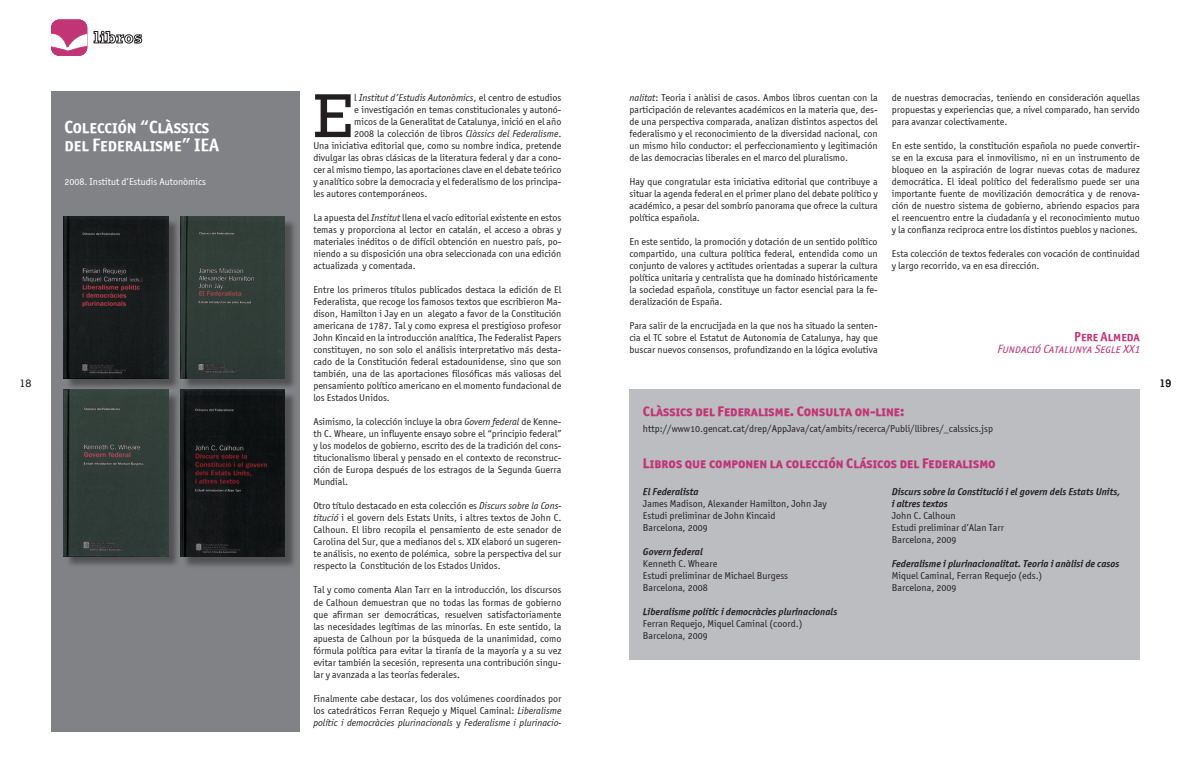
<style>
.page{position:relative;width:1191px;height:766px;background:#fff}
.page>*{position:absolute;margin:0;border:0;box-sizing:border-box;transform-origin:0 0}
.t1{font:63px "Rockwell";color:#231f20}
.t2{font:18px/18px "Officina San SCITCTT Bold";color:#fff}
.t3{font:700 14px "Officina San Md SCITCTT Extra";color:#c13577}
.t4{font:13px "Officina San SCITCTT Bold";color:#c13577}
.t5{font:italic 12px "Officina San SCITCTT Book";color:#c13577}
.t6{font:11px "Rockwell";color:#231f20}
.t7{font:10px/12px "Officina Sans OSITCTT Book";color:#231f20;text-align:justify}
.t8{font:10px/12px "Officina Sans OSITCTT Bold Ita";color:#231f20}
.t9{font:10px "Officina Sans OSITCTT Book Ita";color:#231f20}
.t10{font:10px "Officina Sans OSITCTT Book";color:#fff}
.s1{font-family:"Officina Sans OSITCTT Book"}
.s2{font-family:"Officina Sans OSITCTT Book Ita"}
</style>
<div class="page">
<div style="left:51px;top:20px;width:36px;height:36px;background:#c13577;border-radius:8px"></div>
<svg style="left:51px;top:33px;width:36px;height:19px"></svg>
<svg style="left:93px;top:30px;width:50px;height:14px"></svg>
<div style="left:51px;top:92px;width:248px;height:639px;background:#808285"></div>
<div style="left:629px;top:389px;width:511px;height:271px;background:#bcbdc0"></div>
<div style="left:65px;top:218px;width:115px;height:173px;background:#231f20;opacity:.5"></div>
<img style="left:63px;top:217px;width:105px;height:161px">
<div style="left:65px;top:391px;width:115px;height:177px;background:#231f20;opacity:.5"></div>
<img style="left:63px;top:389px;width:105px;height:167px">
<div style="left:182px;top:218px;width:115px;height:173px;background:#231f20;opacity:.5"></div>
<img style="left:180px;top:217px;width:105px;height:161px">
<div style="left:182px;top:391px;width:115px;height:178px;background:#231f20;opacity:.5"></div>
<img style="left:180px;top:389px;width:105px;height:167px">
<h1 class="t1" style="left:313px;top:79px;width:41px">E</h1>
<p class="t9" style="left:354px;top:92px;width:209px"><span class="s1">l</span> Institut d’Estudis Autonòmics<span class="s1">, el centro de estudios</span></p>
<p class="t7" style="left:629px;top:92px;width:250px"><span class="s2">nalitat</span>: Teoria i anàlisi de casos. Ambos libros cuentan con la participación de relevantes académicos en la materia que, des&shy;de una perspectiva comparada, analizan distintos aspectos del federalismo y el reconocimiento de la diversidad nacional, con un mismo hilo conductor: el perfeccionamiento y legitimación de las democracias liberales en el marco del pluralismo.</p>
<p class="t7" style="left:629px;top:176px;width:250px">Hay que congratular esta iniciativa editorial que contribuye a situar la agenda federal en el primer plano del debate político y académico, a pesar del sombrío panorama que ofrece la cultura política española.</p>
<p class="t7" style="left:629px;top:236px;width:250px">En este sentido, la promoción y dotación de un sentido político compartido, una cultura política federal, entendida como un conjunto de valores y actitudes orientadas a superar la cultura política unitaria y centralista que ha dominado históricamente la sociedad española, constituye un factor esencial para la fe&shy;deralización de España.</p>
<p class="t7" style="left:629px;top:320px;width:250px">Para salir de la encrucijada en la que nos ha situado la senten&shy;cia el TC sobre el Estatut de Autonomia de Catalunya, hay que buscar nuevos consensos, profundizando en la lógica evolutiva</p>
<p class="t7" style="left:891px;top:92px;width:250px">de nuestras democracias, teniendo en consideración aquellas propuestas y experiencias que, a nivel comparado, han servido para avanzar colectivamente.</p>
<p class="t7" style="left:891px;top:140px;width:250px">En este sentido, la constitución española no puede convertir&shy;se en la excusa para el inmovilismo, ni en un instrumento de bloqueo en la aspiración de lograr nuevas cotas de madurez democrática. El ideal político del federalismo puede ser una importante fuente de movilización democrática y de renova&shy;ción de nuestro sistema de gobierno, abriendo espacios para el reencuentro entre la ciudadanía y el reconocimiento mutuo y la confianza reciproca entre los distintos pueblos y naciones.</p>
<p class="t7" style="left:891px;top:248px;width:250px">Esta colección de textos federales con vocación de continuidad y largo recorrido, va en esa dirección.</p>
<p class="t7" style="left:354px;top:104px;width:209px">e investigación en temas constitucionales y autonó-</p>
<p class="t7" style="left:354px;top:116px;width:209px">micos de la Generalitat de Catalunya, inició en el año</p>
<p class="t7" style="left:354px;top:128px;width:209px">2008 la colección de libros <span class="s2">Clàssics del Federalisme</span>.</p>
<p class="t7" style="left:313px;top:140px;width:250px">Una iniciativa editorial que, como su nombre indica, pretende</p>
<p class="t7" style="left:313px;top:152px;width:250px">divulgar las obras clásicas de la literatura federal y dar a cono-</p>
<p class="t7" style="left:313px;top:164px;width:250px">cer al mismo tiempo, las aportaciones clave en el debate teórico</p>
<p class="t7" style="left:313px;top:176px;width:250px">y analítico sobre la democracia y el federalismo de los principa-</p>
<p class="t7" style="left:313px;top:188px;width:116px">les autores contemporáneos.</p>
<p class="t7" style="left:313px;top:212px;width:250px">La apuesta del <span class="s2">Institut</span> llena el vacío editorial existente en estos temas y proporciona al lector en catalán, el acceso a obras y materiales inéditos o de difícil obtención en nuestro país, po&shy;niendo a su disposición una obra seleccionada con una edición actualizada y comentada.</p>
<p class="t7" style="left:313px;top:284px;width:250px">Entre los primeros títulos publicados destaca la edición de El Federalista, que recoge los famosos textos que escribieron Ma&shy;dison, Hamilton i Jay en un alegato a favor de la Constitución americana de 1787. Tal y como expresa el prestigioso profesor John Kincaid en la introducción analítica, The Federalist Papers constituyen, no son solo el análisis interpretativo más desta&shy;cado de la Constitución federal estadounidense, sino que son también, una de las aportaciones filosóficas más valiosas del pensamiento político americano en el momento fundacional de los Estados Unidos.</p>
<p class="t7" style="left:313px;top:416px;width:250px">Asimismo, la colección incluye la obra <span class="s2">Govern federal</span> de Kenne&shy;th C. Wheare, un influyente ensayo sobre el “principio federal” y los modelos de gobierno, escrito des de la tradición del cons&shy;titucionalismo liberal y pensado en el contexto de reconstruc&shy;ción de Europa después de los estragos de la Segunda Guerra Mundial.</p>
<p class="t7" style="left:313px;top:500px;width:250px">Otro título destacado en esta colección es <span class="s2">Discurs sobre la Cons&shy;titució</span> i el govern dels Estats Units, i altres textos de John C.<br>Calhoun. El libro recopila el pensamiento de este senador de Carolina del Sur, que a medianos del s. XIX elaboró un sugeren&shy;te análisis, no exento de polémica, sobre la perspectiva del sur respecto la Constitución de los Estados Unidos.</p>
<p class="t7" style="left:313px;top:584px;width:250px">Tal y como comenta Alan Tarr en la introducción, los discursos de Calhoun demuestran que no todas las formas de gobierno que afirman ser democráticas, resuelven satisfactoriamente las necesidades legítimas de las minorías. En este sentido, la apuesta de Calhoun por la búsqueda de la unanimidad, como fórmula política para evitar la tiranía de la mayoría y a su vez evitar también la secesión, representa una contribución singu&shy;lar y avanzada a las teorías federales.</p>
<p class="t7" style="left:313px;top:692px;width:250px">Finalmente cabe destacar, los dos volúmenes coordinados por los catedráticos Ferran Requejo y Miquel Caminal: <span class="s2">Liberalisme</span></p>
<p class="t9" style="left:313px;top:716px;width:250px">polític i democràcies plurinacionals <span class="s1">y</span> Federalisme i plurinacio-</p>
<h2 class="t2" style="left:64px;top:118px;width:156px">Colección “Clàssics del Federalisme” IEA</h2>
<p class="t10" style="left:64px;top:176px;width:143px">2008. Institut d’Estudis Autonòmics</p>
<h3 class="t4" style="left:1074px;top:328px;width:67px">Pere Almeda</h3>
<p class="t5" style="left:996px;top:342px;width:148px">FundacióCatalunyaSegleXX1</p>
<p class="t6" style="left:20px;top:376px;width:13px">18</p>
<p class="t6" style="left:1159px;top:376px;width:13px">19</p>
<h3 class="t3" style="left:643px;top:403px;width:263px">Clàssics del Federalisme. Consulta on-line:</h3>
<p class="t7" style="left:643px;top:422px;width:351px">http://www10.gencat.cat/drep/AppJava/cat/ambits/recerca/Publi/llibres/_calssics.jsp</p>
<h3 class="t3" style="left:643px;top:454px;width:354px">Libros que componen la colección Clásicos del Federalismo</h3>
<p class="t8" style="left:643px;top:485px;width:57px">El Federalista</p>
<p class="t7" style="left:643px;top:497px;width:185px;text-align:left">James Madison, Alexander Hamilton, John Jay<br>Estudi preliminar de John Kincaid<br>Barcelona, 2009</p>
<p class="t8" style="left:643px;top:545px;width:61px">Govern federal</p>
<p class="t7" style="left:643px;top:557px;width:147px;text-align:left">Kenneth C. Wheare<br>Estudi preliminar de Michael Burgess<br>Barcelona, 2008</p>
<p class="t8" style="left:643px;top:605px;width:196px">Liberalisme polític i democràcies plurinacionals</p>
<p class="t7" style="left:643px;top:617px;width:161px">Ferran Requejo, Miquel Caminal (coord.)<br>Barcelona, 2009</p>
<p class="t8" style="left:891px;top:485px;width:230px">Discurs sobre la Constitució i el govern dels Estats Units, i altres textos</p>
<p class="t7" style="left:891px;top:509px;width:114px;text-align:left">John C. Calhoun<br>Estudi preliminar d’Alan Tarr<br>Barcelona, 2009</p>
<p class="t8" style="left:891px;top:557px;width:229px">Federalisme i plurinacionalitat. Teoria i anàlisi de casos</p>
<p class="t7" style="left:891px;top:569px;width:152px">Miquel Caminal, Ferran Requejo (eds.)<br>Barcelona, 2009</p>
</div>
